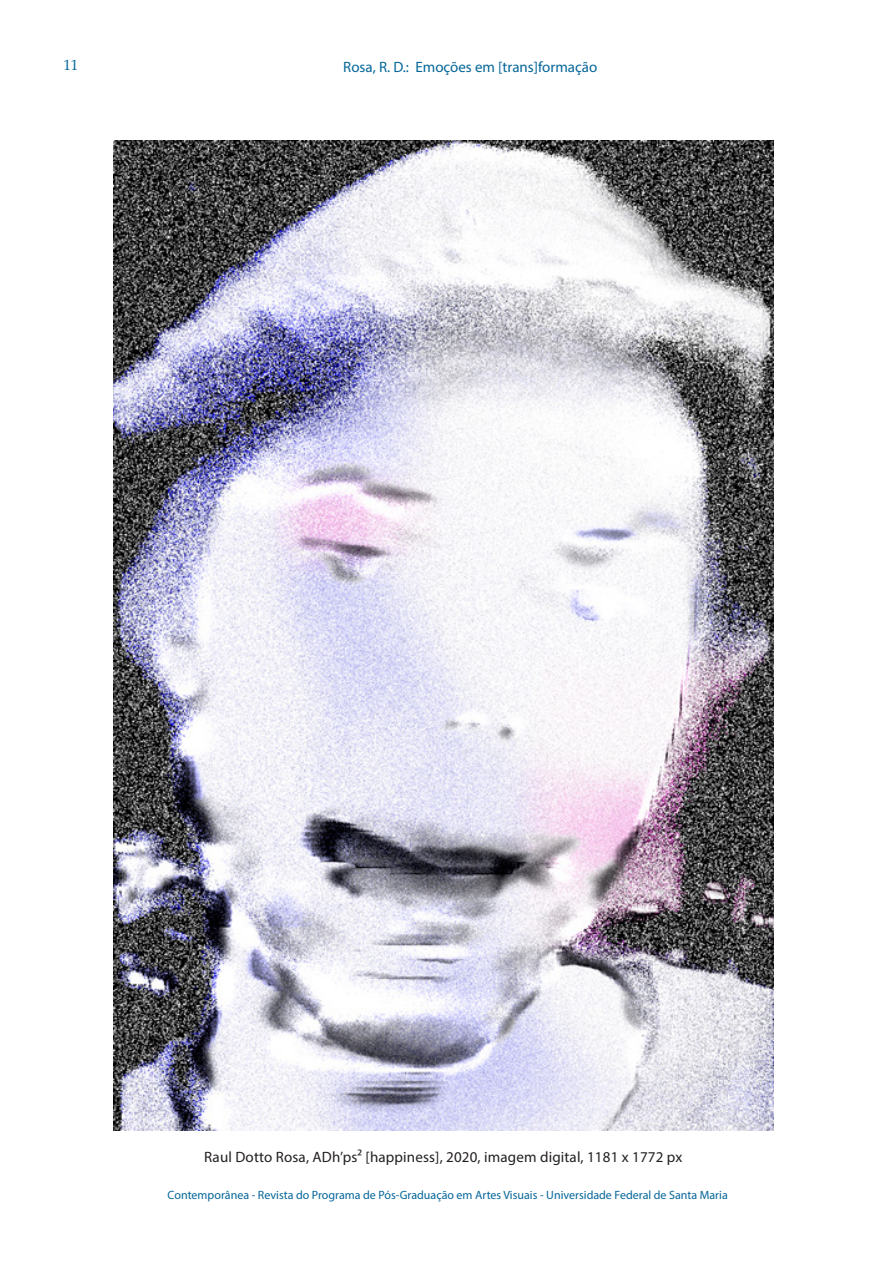
<style>
.page{position:relative;width:893px;height:1263px;background:#fff}
.page>*{position:absolute;margin:0;border:0;box-sizing:border-box;transform-origin:0 0}
.LegendaFIGURA{font:15px "Myriad Pro";letter-spacing:.01em;color:#231f20}
.t1{font:15px "Myriad Pro";color:#056699}
.t2{font:15px "Palatino Linotype";color:#056699}
.t3{font:12px "Myriad Pro";color:#056699}
</style>
<div class="page">
<img style="left:113px;top:140px;width:660px;height:990px">
<p class="t2" style="left:63px;top:54px;width:16px">11</p>
<p class="t1" style="left:343px;top:57px;width:256px">Rosa, R. D.: Emoções em [trans]formação</p>
<p class="LegendaFIGURA" style="left:204px;top:1147px;width:480px">Raul Dotto Rosa, ADh’ps² [happiness], 2020, imagem digital, 1181 x 1772 px</p>
<p class="t3" style="left:168px;top:1187px;width:562px">Contemporânea - Revista do Programa de Pós-Graduação em Artes Visuais - Universidade Federal de Santa Maria</p>
</div>
